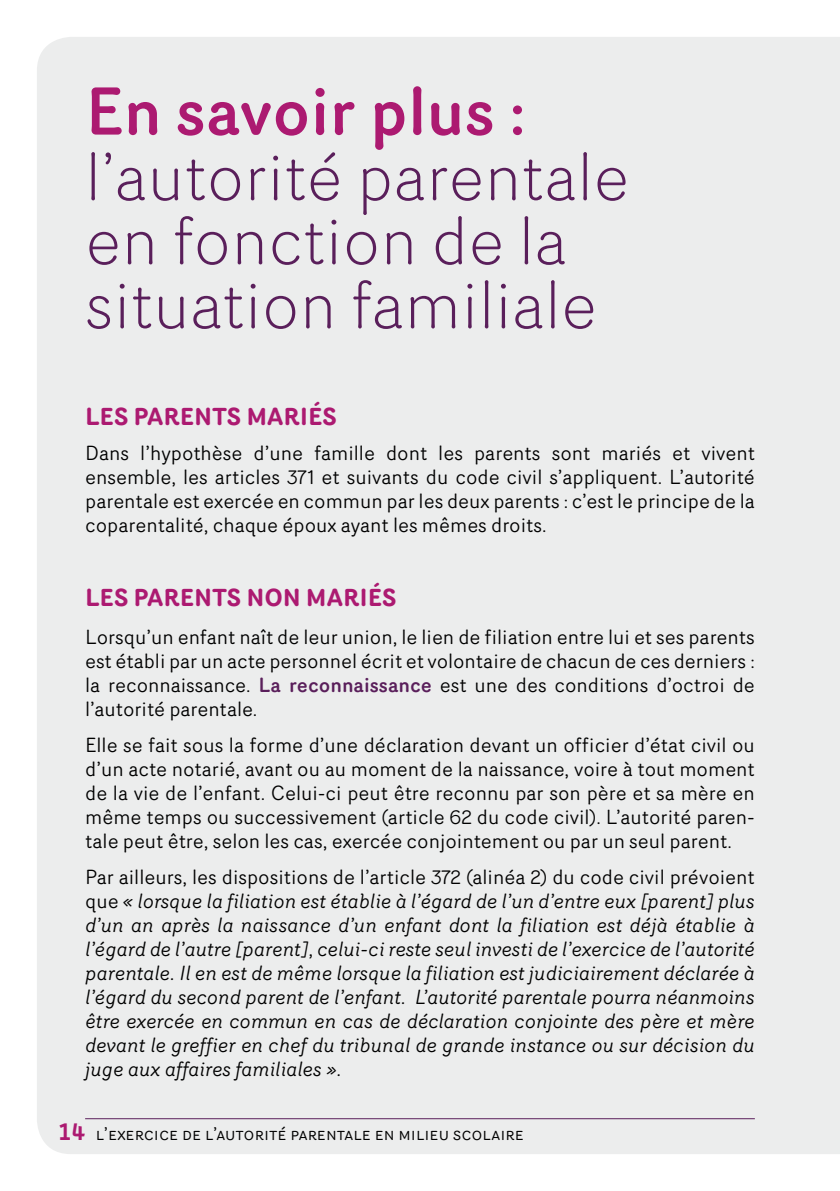
<style>
.page{position:relative;width:840px;height:1191px;background:#fff}
.page>*{position:absolute;margin:0;border:0;box-sizing:border-box;transform-origin:0 0}
.t1{font:300 66px/64px "Router";color:#5a1f5b}
.t2{font:500 66px "Router";color:#ac1a71}
.t3{font:700 24px "Router";letter-spacing:.06em;color:#ac1a71}
.t4{font:20px/24px "Router";color:#000;text-align:justify}
.t5{font:italic 20px/24px "Router";color:#000;text-align:justify}
.t6{font:18px "Router";color:#000}
.s1{font-weight:500;color:#5a1f5b}
.s2{font-style:normal}
.s3{font-family:"Alwyn";font-weight:700;font-size:24px;color:#ac1a71}
</style>
<div class="page">
<div style="left:37px;top:37px;width:802px;height:1117px;background:#eceded"></div>
<hr style="left:85px;top:1118px;width:669px;height:1px;background:#5a1f5b">
<h1 class="t2" style="left:85px;top:61px;width:442px">En savoir plus :</h1>
<h1 class="t1" style="left:85px;top:142px;width:545px">l’autorité parentale en fonction de la situation familiale</h1>
<p class="t3" style="left:85px;top:397px;width:253px">LES PARENTS MARIÉS</p>
<p class="t4" style="left:85px;top:440px;width:671px">Dans l’hypothèse d’une famille dont les parents sont mariés et vivent ensemble, les articles 371 et suivants du code civil s’appliquent. L’autorité parentale est exercée en commun par les deux parents : c’est le principe de la coparentalité, chaque époux ayant les mêmes droits.</p>
<p class="t3" style="left:85px;top:579px;width:313px">LES PARENTS NON MARIÉS</p>
<p class="t4" style="left:85px;top:624px;width:670px">Lorsqu’un enfant naît de leur union, le lien de filiation entre lui et ses parents est établi par un acte personnel écrit et volontaire de chacun de ces derniers : la reconnaissance. <span class="s1">La reconnaissance</span> est une des conditions d’octroi de l’autorité parentale.</p>
<p class="t4" style="left:85px;top:732px;width:671px">Elle se fait sous la forme d’une déclaration devant un officier d’état civil ou d’un acte notarié, avant ou au moment de la naissance, voire à tout moment de la vie de l’enfant. Celui-ci peut être reconnu par son père et sa mère en même temps ou successivement (article 62 du code civil). L’autorité paren&shy;tale peut être, selon les cas, exercée conjointement ou par un seul parent.</p>
<p class="t5" style="left:85px;top:864px;width:671px"><span class="s2">Par ailleurs, les dispositions de l’article 372 (alinéa 2) du code civil prévoient que</span> « lorsque la filiation est établie à l’égard de l’un d’entre eux [parent] plus d’un an après la naissance d’un enfant dont la filiation est déjà établie à l’égard de l’autre [parent], celui-ci reste seul investi de l’exercice de l’autorité parentale. Il en est de même lorsque la filiation est judiciairement déclarée à l’égard du second parent de l’enfant. L’autorité parentale pourra néanmoins être exercée en commun en cas de déclaration conjointe des père et mère devant le greffier en chef du tribunal de grande instance ou sur décision du juge aux affaires familiales ».</p>
<p class="t6" style="left:58px;top:1120px;width:467px"><span class="s3">14</span> l’exercice de l’autorité parentale en milieu scolaire</p>
</div>
